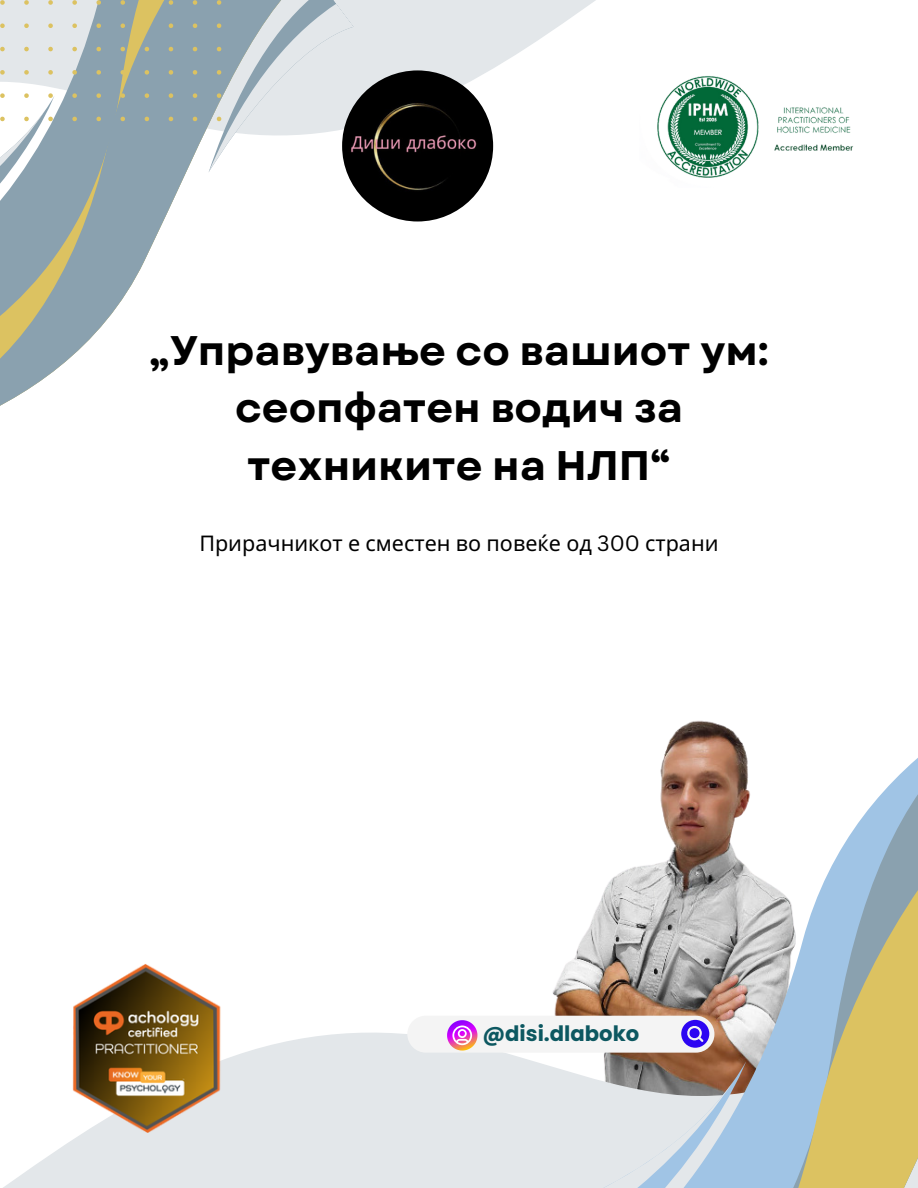
<style>
.page{position:relative;width:918px;height:1188px;background:#fff}
.page>*{position:absolute;margin:0;border:0;box-sizing:border-box;transform-origin:0 0}
.t1{font:700 41.25px/57.3px "Garet";color:#000;text-align:center}
.t2{font:21.6px "Noto Sans";color:#000}
.t3{font:700 21.15px "Poppins";color:#0d5861}
.s1{font-family:"Canva Sans"}
</style>
<div class="page">
<svg style="left:418px;top:0;width:178px;height:143px"></svg>
<svg style="left:3px;top:1032px;width:369px;height:156px;fill:#e3e7ea"></svg>
<svg style="left:0;top:0;width:418px;height:406px"></svg>
<svg style="left:0;top:0;width:371px;height:323px"></svg>
<svg style="left:372px;top:729px;width:370px;height:459px"></svg>
<svg style="left:383px;top:743px;width:535px;height:445px"></svg>
<svg style="left:420px;top:792px;width:498px;height:396px"></svg>
<svg style="left:712px;top:1033px;width:93px;height:155px;background:#a4c3de"></svg>
<svg style="left:437px;top:1044px;width:327px;height:144px;background:#cdd1d5"></svg>
<div style="left:884px;top:920px;width:34px;height:241px;background:#dcc261"></div>
<div style="left:407px;top:1016px;width:307px;height:37px;background:#f4f4f4;border-radius:19px"></div>
<div style="left:681px;top:1020px;width:28px;height:28px;background:#2c05f2;border-radius:50%"></div>
<svg style="left:687px;top:1026px;width:16px;height:16px"></svg>
<svg style="left:447px;top:1020px;width:30px;height:31px"></svg>
<img style="left:342px;top:70px;width:151px;height:152px;border-radius:50%">
<img style="left:61px;top:964px;width:168px;height:168px">
<img style="left:657px;top:76px;width:197px;height:102px">
<p class="t1" style="left:149px;top:322px;width:621px">„Управување со вашиот ум: сеопфатен водич за техниките на НЛП“</p>
<p class="t2" style="left:199px;top:528px;width:521px">Прирачникот е сместен во повеќе од <span class="s1">300</span> страни</p>
<p class="t3" style="left:482px;top:1019px;width:158px">@disi.dlaboko</p>
</div>
